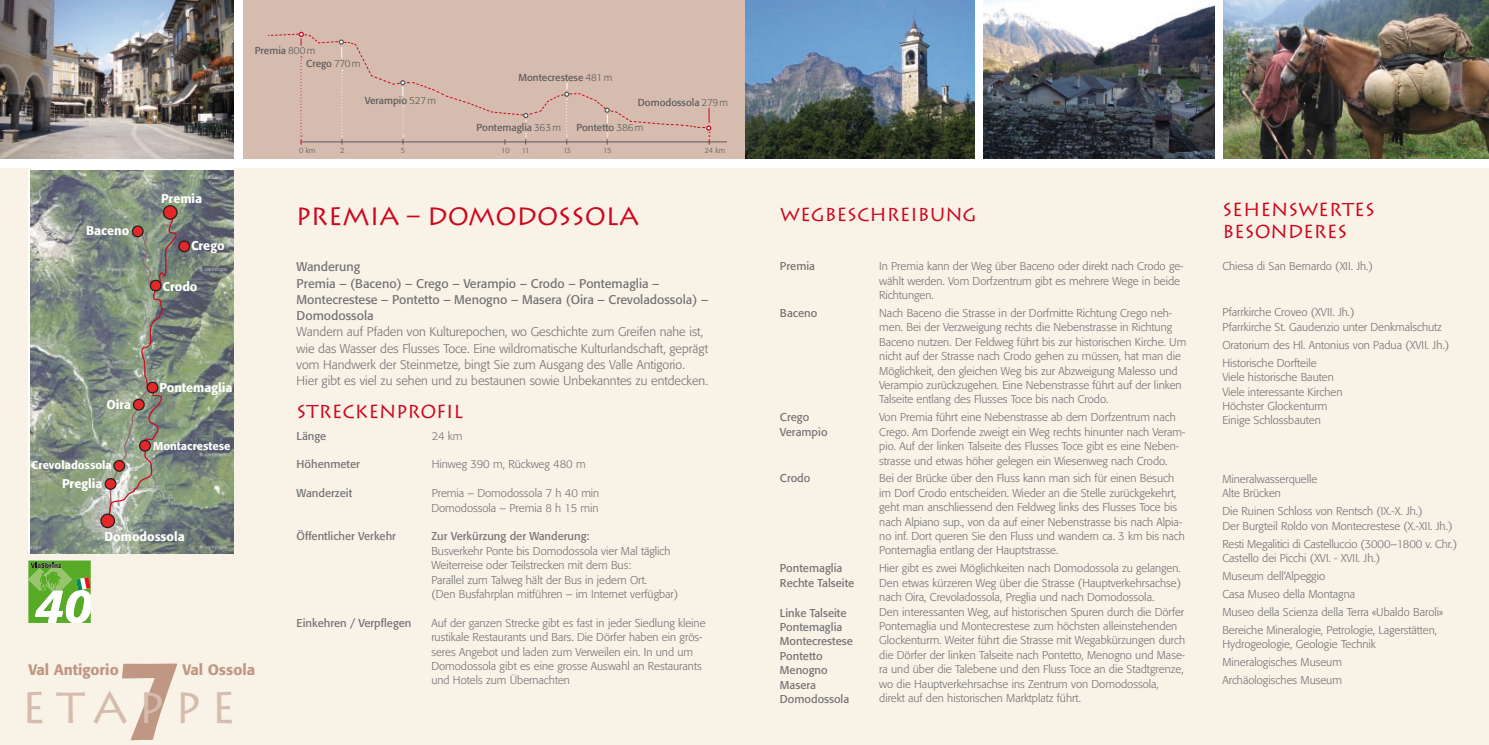
<style>
.page{position:relative;width:1489px;height:745px;background:#fff}
.page>*{position:absolute;margin:0;border:0;box-sizing:border-box;transform-origin:0 0}
.t1{font:500 112.5px "Formata";color:#bf9783}
.t2{font:43.75px "Lithos Pro";color:#d6bcae}
.t3{font:25px "Lithos Pro";color:#cd071e}
.t4{font:18.75px/22.5px "Lithos Pro";color:#cd071e}
.t5{font:500 15px "Formata";color:#bf9783}
.t6{font:300 12.5px/16.2px "Formata";color:#707173}
.t7{font:12.5px/16.2px "Formata";color:#707173}
.t8{font:500 12.5px "Formata";color:#fff}
.t9{font:300 11.25px/14.4px "Formata";color:#707173}
.t10{font:11.25px/14.4px "Formata";color:#707173}
.t11{font:500 11.25px "Formata";color:#fff}
.t12{font:10px/12.8px "Formata";color:#58585a}
.t13{font:300 7.5px "Formata";letter-spacing:-.04em;color:#58585a}
.s1{font-weight:300}
</style>
<div class="page">
<div style="left:0;top:168px;width:1488px;height:576px;background:#f9f2e7"></div>
<img style="left:0;top:0;width:234px;height:159px">
<img style="left:983px;top:0;width:231px;height:159px">
<img style="left:1223px;top:0;width:265px;height:159px">
<img style="left:30px;top:169px;width:203px;height:384px">
<svg style="left:103px;top:215px;width:74px;height:321px;background:#8a9484"></svg>
<div style="left:163px;top:205px;width:14px;height:14px;background:#e42729;border-radius:50%"></div>
<div style="left:163px;top:205px;width:14px;height:15px;border:1px solid #231f20;border-radius:50%"></div>
<svg style="left:101px;top:514px;width:13px;height:13px"></svg>
<div style="left:100px;top:513px;width:15px;height:15px;border:1px solid #231f20;border-radius:50%"></div>
<svg style="left:114px;top:460px;width:11px;height:11px"></svg>
<div style="left:113px;top:459px;width:12px;height:12px;border:1px solid #231f20;border-radius:50%"></div>
<svg style="left:105px;top:478px;width:11px;height:11px"></svg>
<div style="left:105px;top:477px;width:11px;height:12px;border:1px solid #231f20;border-radius:50%"></div>
<svg style="left:140px;top:440px;width:10px;height:10px"></svg>
<div style="left:139px;top:439px;width:12px;height:12px;border:1px solid #231f20;border-radius:50%"></div>
<svg style="left:133px;top:399px;width:11px;height:11px"></svg>
<div style="left:133px;top:398px;width:12px;height:12px;border:1px solid #231f20;border-radius:50%"></div>
<svg style="left:147px;top:382px;width:11px;height:10px"></svg>
<div style="left:146px;top:381px;width:12px;height:12px;border:1px solid #231f20;border-radius:50%"></div>
<svg style="left:150px;top:280px;width:11px;height:11px"></svg>
<div style="left:150px;top:279px;width:12px;height:12px;border:1px solid #231f20;border-radius:50%"></div>
<svg style="left:179px;top:241px;width:10px;height:10px"></svg>
<div style="left:178px;top:240px;width:12px;height:12px;border:1px solid #231f20;border-radius:50%"></div>
<div style="left:132px;top:226px;width:11px;height:10px;background:#e42729;border-radius:50%"></div>
<div style="left:132px;top:225px;width:12px;height:12px;border:1px solid #231f20;border-radius:50%"></div>
<hr style="left:28px;top:168px;width:205px;height:1px;background:#fff">
<hr style="left:28px;top:168px;width:2px;height:385px;background:#fff">
<svg style="left:28px;top:560px;width:63px;height:62px;background:#90c16f"></svg>
<img style="left:744px;top:0;width:230px;height:159px">
<div style="left:243px;top:0;width:501px;height:159px;background:#d6bcae"></div>
<hr style="left:301px;top:141px;width:426px;height:1px;background:#58585a">
<svg style="left:268px;top:32px;width:443px;height:112px"></svg>
<p class="t12" style="left:306px;top:44px;width:56px;text-indent:-51px">Premia <span class="s1">800m<br></span>Crego <span class="s1">770m</span></p>
<p class="t12" style="left:365px;top:94px;width:73px">Verampio <span class="s1">527m</span></p>
<p class="t12" style="left:518px;top:71px;width:95px">Montecrestese <span class="s1">481m</span></p>
<p class="t12" style="left:638px;top:96px;width:92px">Domodossola <span class="s1">279m</span></p>
<p class="t12" style="left:476px;top:121px;width:86px">Pontemaglia <span class="s1">363m</span></p>
<p class="t12" style="left:576px;top:121px;width:68px">Pontetto <span class="s1">386m</span></p>
<p class="t8" style="left:86px;top:223px;width:45px">Baceno</p>
<p class="t8" style="left:161px;top:191px;width:43px">Premia</p>
<p class="t8" style="left:191px;top:238px;width:35px">Crego</p>
<p class="t8" style="left:162px;top:278px;width:36px">Crodo</p>
<p class="t8" style="left:106px;top:396px;width:26px">Oira</p>
<p class="t11" style="left:32px;top:458px;width:82px">Crevoladossola</p>
<p class="t8" style="left:62px;top:476px;width:42px">Preglia</p>
<p class="t8" style="left:159px;top:379px;width:74px">Pontemaglia</p>
<p class="t11" style="left:153px;top:438px;width:79px">Montacrestese</p>
<p class="t8" style="left:104px;top:528px;width:82px">Domodossola</p>
<h3 class="t5" style="left:28px;top:660px;width:92px">Val Antigorio</h3>
<h3 class="t5" style="left:182px;top:659px;width:74px">Val Ossola</h3>
<h1 class="t1" style="left:116px;top:630px;width:67px">7</h1>
<h2 class="t2" style="left:21px;top:681px;width:36px">ETAPPE</h2>
<p class="t13" style="left:299px;top:146px;width:18px">0 km</p>
<p class="t13" style="left:340px;top:146px;width:6px">2</p>
<p class="t13" style="left:401px;top:146px;width:6px">5</p>
<p class="t13" style="left:501px;top:146px;width:10px">10</p>
<p class="t13" style="left:522px;top:146px;width:9px">11</p>
<p class="t13" style="left:563px;top:146px;width:9px">13</p>
<p class="t13" style="left:603px;top:146px;width:10px">15</p>
<p class="t13" style="left:704px;top:146px;width:22px">24 km</p>
<h3 class="t3" style="left:296px;top:202px;width:345px">P REMIA – DOMODOSSOLA</h3>
<h3 class="t4" style="left:780px;top:203px;width:198px">WEGBESCHREIBUNG</h3>
<p class="t7" style="left:296px;top:258px;width:413px">Wanderung<br>Premia – (Baceno) – Crego – Verampio – Crodo – Pontemaglia – Montecrestese – Pontetto – Menogno – Masera (Oira – Crevoladossola) – Domodossola</p>
<p class="t6" style="left:296px;top:324px;width:413px">Wandern auf Pfaden von Kulturepochen, wo Geschichte zum Greifen nahe ist, wie das Wasser des Flusses Toce. Eine wildromatische Kulturlandschaft, geprägt vom Handwerk der Steinmetze, bingt Sie zum Ausgang des Valle Antigorio.<br>Hier gibt es viel zu sehen und zu bestaunen sowie Unbekanntes zu entdecken.</p>
<h3 class="t4" style="left:296px;top:400px;width:165px">STRECKENPROFIL</h3>
<p class="t10" style="left:296px;top:428px;width:31px">Länge</p>
<p class="t9" style="left:431px;top:428px;width:32px">24 km</p>
<p class="t10" style="left:296px;top:457px;width:65px">Höhenmeter</p>
<p class="t9" style="left:431px;top:457px;width:155px">Hinweg 390 m, Rückweg 480 m</p>
<p class="t10" style="left:296px;top:485px;width:57px">Wanderzeit</p>
<p class="t9" style="left:431px;top:486px;width:169px">Premia – Domodossola 7 h 40 min<br>Domodossola – Premia 8 h 15 min</p>
<p class="t10" style="left:296px;top:529px;width:101px">Öffentlicher Verkehr</p>
<p class="t10" style="left:431px;top:529px;width:160px">Zur Verkürzung der Wanderung:</p>
<p class="t9" style="left:431px;top:543px;width:248px">Busverkehr Ponte bis Domodossola vier Mal täglich Weiterreise oder Teilstrecken mit dem Bus:<br>Parallel zum Talweg hält der Bus in jedem Ort.<br>(Den Busfahrplan mitführen – im Internet verfügbar)</p>
<p class="t10" style="left:296px;top:615px;width:116px">Einkehren / Verpflegen</p>
<p class="t9" style="left:431px;top:615px;width:276px">Auf der ganzen Strecke gibt es fast in jeder Siedlung kleine rustikale Restaurants und Bars. Die Dörfer haben ein grös&shy;seres Angebot und laden zum Verweilen ein. In und um Domodossola gibt es eine grosse Auswahl an Restaurants und Hotels zum Übernachten</p>
<p class="t10" style="left:780px;top:259px;width:37px">Premia</p>
<p class="t9" style="left:879px;top:259px;width:306px">In Premia kann der Weg über Baceno oder direkt nach Crodo ge&shy;wählt werden. Vom Dorfzentrum gibt es mehrere Wege in beide<br>Richtungen.</p>
<p class="t10" style="left:780px;top:305px;width:39px">Baceno</p>
<p class="t9" style="left:879px;top:306px;width:308px">Nach Baceno die Strasse in der Dorfmitte Richtung Crego neh&shy;men. Bei der Verzweigung rechts die Nebenstrasse in Richtung Baceno nutzen. Der Feldweg führt bis zur historischen Kirche. Um nicht auf der Strasse nach Crodo gehen zu müssen, hat man die Möglichkeit, den gleichen Weg bis zur Abzweigung Malesso und Verampio zurückzugehen. Eine Nebenstrasse führt auf der linken Talseite entlang des Flusses Toce bis nach Crodo.</p>
<p class="t10" style="left:780px;top:410px;width:31px">Crego</p>
<p class="t9" style="left:879px;top:410px;width:298px">Von Premia führt eine Nebenstrasse ab dem Dorfzentrum nach</p>
<p class="t10" style="left:780px;top:424px;width:49px">Verampio</p>
<p class="t9" style="left:879px;top:424px;width:307px">Crego. Am Dorfende zweigt ein Weg rechts hinunter nach Veram&shy;pio. Auf der linken Talseite des Flusses Toce gibt es eine Neben&shy;strasse und etwas höher gelegen ein Wiesenweg nach Crodo.</p>
<p class="t10" style="left:780px;top:471px;width:32px">Crodo</p>
<p class="t9" style="left:879px;top:471px;width:307px">Bei der Brücke über den Fluss kann man sich für einen Besuch im Dorf Crodo entscheiden. Wieder an die Stelle zurückgekehrt, geht man anschliessend den Feldweg links des Flusses Toce bis nach Alpiano sup., von da auf einer Nebenstrasse bis nach Alpia&shy;no inf. Dort queren Sie den Fluss und wandern ca. 3 km bis nach Pontemaglia entlang der Hauptstrasse.</p>
<p class="t10" style="left:780px;top:561px;width:64px">Pontemaglia</p>
<p class="t9" style="left:879px;top:561px;width:303px">Hier gibt es zwei Möglichkeiten nach Domodossola zu gelangen.</p>
<p class="t10" style="left:780px;top:575px;width:76px">Rechte Talseite</p>
<p class="t9" style="left:879px;top:575px;width:307px">Den etwas kürzeren Weg über die Strasse (Hauptverkehrsachse) nach Oira, Crevoladossola, Preglia und nach Domodossola.<br>Den interessanten Weg, auf historischen Spuren durch die Dörfer Pontemaglia und Montecrestese zum höchsten alleinstehenden Glockenturm. Weiter führt die Strasse mit Wegabkürzungen durch die Dörfer der linken Talseite nach Pontetto, Menogno und Mase&shy;ra und über die Talebene und den Fluss Toce an die Stadtgrenze, wo die Hauptverkehrsachse ins Zentrum von Domodossola, direkt auf den historischen Marktplatz führt.</p>
<p class="t10" style="left:780px;top:605px;width:74px">Linke Talseite<br>Pontemaglia<br>Montecrestese<br>Pontetto<br>Menogno<br>Masera<br>Domodossola</p>
<h3 class="t4" style="left:1222px;top:198px;width:151px">SEHENSWERTES<br>B ESONDERES</h3>
<p class="t9" style="left:1222px;top:258px;width:152px">Chiesa di San Bernardo (XII. Jh.)</p>
<p class="t9" style="left:1222px;top:305px;width:221px">Pfarrkirche Croveo (XVII. Jh.)<br>Pfarrkirche St. Gaudenzio unter Denkmalschutz</p>
<p class="t9" style="left:1222px;top:336px;width:228px;line-height:17.9px">Oratorium des Hl. Antonius von Padua (XVII. Jh.)<br>Historische Dorfteile</p>
<p class="t9" style="left:1222px;top:370px;width:122px">Viele historische Bauten<br>Viele interessante Kirchen<br>Höchster Glockenturm<br>Einige Schlossbauten</p>
<p class="t9" style="left:1222px;top:471px;width:96px">Mineralwasserquelle<br>Alte Brücken</p>
<p class="t9" style="left:1222px;top:504px;width:232px">Die Ruinen Schloss von Rentsch (IX.-X. Jh.)<br>Der Burgteil Roldo von Montecrestese (X.-XII. Jh.)</p>
<p class="t9" style="left:1222px;top:536px;width:236px">Resti Megalitici di Castelluccio (3000–1800 v. Chr.)<br>Castello dei Picchi (XVI. - XVII. Jh.)</p>
<p class="t9" style="left:1222px;top:567px;width:222px;line-height:17.9px">Museum dell‘Alpeggio<br>Casa Museo della Montagna<br>Museo della Scienza della Terra «Ubaldo Baroli» Bereiche Mineralogie, Petrologie, Lagerstätten,</p>
<p class="t9" style="left:1222px;top:635px;width:155px;line-height:17.9px">Hydrogeologie, Geologie Technik<br>Mineralogisches Museum<br>Archäologisches Museum</p>
</div>
